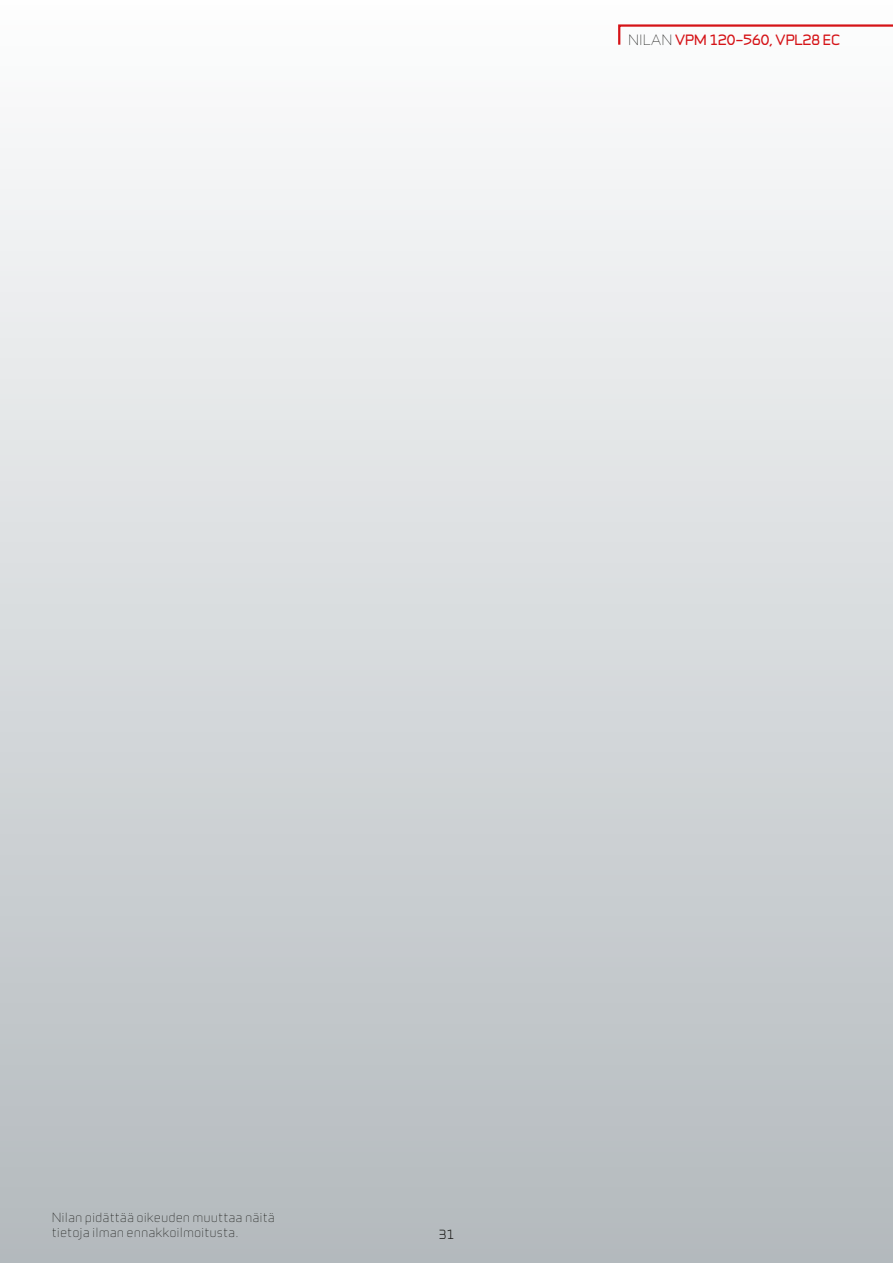
<style>
.page{position:relative;width:893px;height:1263px;background:#fff}
.page>*{position:absolute;margin:0;border:0;box-sizing:border-box;transform-origin:0 0}
.t1{font:13.5px "Infinity T Bold";letter-spacing:.005em;color:#d51317}
.t2{font:12px/15px "Infinity T Light";color:#1d1d1b}
.t3{font:12px "Infinity T Medium";color:#1d1d1b}
.s1{font-family:"Infinity T Light";color:#1d1d1b}
</style>
<div class="page">
<div style="left:0;top:0;width:893px;height:1263px;background:linear-gradient(to bottom,#fdfefe,#b3b9bd)"></div>
<svg style="left:617px;top:23px;width:276px;height:24px"></svg>
<p class="t1" style="left:628px;top:30px;width:214px"><span class="s1">nilan</span> VPM 120–560, VPL28 EC</p>
<p class="t2" style="left:52px;top:1209px;width:225px">Nilan pidättää oikeuden muuttaa näitä tietoja ilman ennakkoilmoitusta.</p>
<p class="t3" style="left:439px;top:1225px;width:17px">31</p>
</div>
